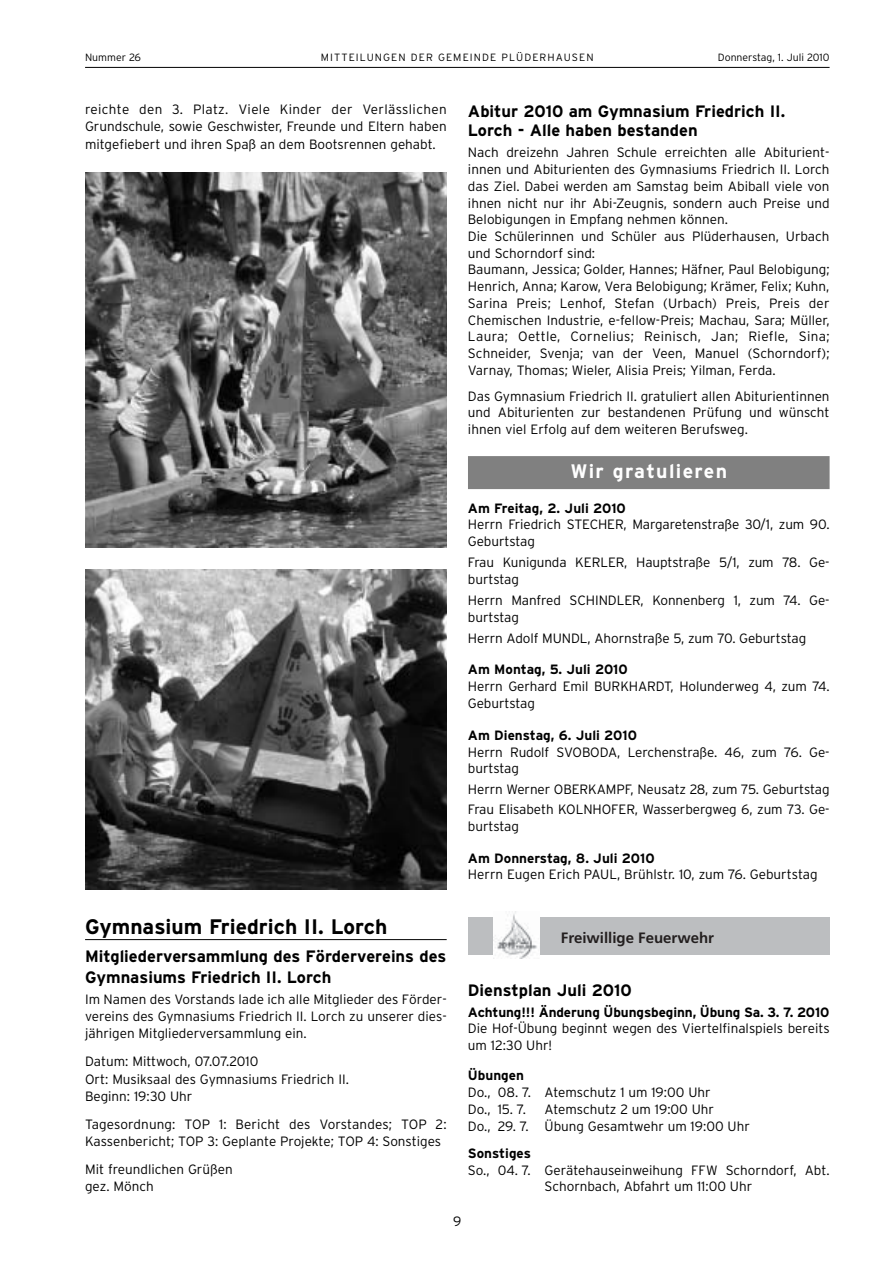
<style>
.page{position:relative;width:893px;height:1263px;background:#fff}
.page>*{position:absolute;margin:0;border:0;box-sizing:border-box;transform-origin:0 0}
.t1{font:700 21px "Interstate";color:#000}
.t2{font:700 19.5px "Interstate";letter-spacing:.07em;color:#fff}
.t3{font:700 16.5px/20.1px "Interstate";color:#000}
.t4{font:700 15px "Frutiger";color:#231f1f}
.t5{font:300 13.5px/16.6px "Interstate";color:#000}
.t6{font:700 13.5px "Interstate";color:#000}
.t7{font:300 10.5px "Interstate";letter-spacing:.105em;color:#000}
.t8{font:300 10.5px "Interstate";color:#000}
</style>
<div class="page">
<hr style="left:85px;top:67px;width:744px;height:1px;background:#000">
<hr style="left:85px;top:939px;width:361px;height:1px;background:#000">
<img style="left:85px;top:569px;width:361px;height:320px">
<img style="left:85px;top:172px;width:361px;height:375px">
<div style="left:468px;top:456px;width:361px;height:33px;background:#808080"></div>
<div style="left:468px;top:918px;width:361px;height:37px;background:#bcbec0"></div>
<img style="left:493px;top:912px;width:46px;height:47px">
<p class="t8" style="left:85px;top:53px;width:57px">Nummer 26</p>
<p class="t7" style="left:321px;top:53px;width:274px">MITTEILUNGEN DER GEMEINDE PLÜDERHAUSEN</p>
<p class="t8" style="left:717px;top:53px;width:113px">Donnerstag, 1. Juli 2010</p>
<p class="t5" style="left:85px;top:102px;width:363px;line-height:17.1px;text-align:justify">reichte den 3. Platz. Viele Kinder der Verlässlichen Grundschule, sowie Geschwister, Freunde und Eltern haben mitgefiebert und ihren Spaß an dem Bootsrennen gehabt.</p>
<h1 class="t1" style="left:85px;top:919px;width:304px">Gymnasium Friedrich II. Lorch</h1>
<p class="t3" style="left:85px;top:948px;width:362px">Mitgliederversammlung des Fördervereins des<br>Gymnasiums Friedrich II. Lorch</p>
<p class="t5" style="left:85px;top:992px;width:363px;line-height:17.1px;text-align:justify">Im Namen des Vorstands lade ich alle Mitglieder des Förder&shy;vereins des Gymnasiums Friedrich II. Lorch zu unserer dies&shy;jährigen Mitgliederversammlung ein.</p>
<p class="t5" style="left:85px;top:1054px;width:265px;line-height:17.1px">Datum: Mittwoch, 07.07.2010<br>Ort: Musiksaal des Gymnasiums Friedrich II.<br>Beginn: 19:30 Uhr</p>
<p class="t5" style="left:85px;top:1117px;width:363px;line-height:17.1px">Tagesordnung: TOP 1: Bericht des Vorstandes; TOP 2:<br>Kassenbericht; TOP 3: Geplante Projekte; TOP 4: Sonstiges</p>
<p class="t5" style="left:85px;top:1162px;width:149px;line-height:17.1px">Mit freundlichen Grüßen gez. Mönch</p>
<p class="t3" style="left:468px;top:102px;width:319px;line-height:19.6px">Abitur 2010 am Gymnasium Friedrich II.<br>Lorch - Alle haben bestanden</p>
<p class="t5" style="left:468px;top:146px;width:363px">Nach dreizehn Jahren Schule erreichten alle Abiturient&shy;innen und Abiturienten des Gymnasiums Friedrich II. Lorch das Ziel. Dabei werden am Samstag beim Abiball viele von ihnen nicht nur ihr Abi-Zeugnis, sondern auch Preise und Belobigungen in Empfang nehmen können.<br>Die Schülerinnen und Schüler aus Plüderhausen, Urbach und Schorndorf sind:<br>Baumann, Jessica; Golder, Hannes; Häfner, Paul Belobigung; Henrich, Anna; Karow, Vera Belobigung; Krämer, Felix; Kuhn, Sarina Preis; Lenhof, Stefan (Urbach) Preis, Preis der Chemischen Industrie, e-fellow-Preis; Machau, Sara; Müller, Laura; Oettle, Cornelius; Reinisch, Jan; Riefle, Sina; Schneider, Svenja; van der Veen, Manuel (Schorndorf); Varnay, Thomas; Wieler, Alisia Preis; Yilman, Ferda.</p>
<p class="t5" style="left:468px;top:389px;width:363px;text-align:justify">Das Gymnasium Friedrich II. gratuliert allen Abiturientinnen und Abiturienten zur bestandenen Prüfung und wünscht ihnen viel Erfolg auf dem weiteren Berufsweg.</p>
<h2 class="t2" style="left:570px;top:464px;width:158px">Wir gratulieren</h2>
<p class="t6" style="left:468px;top:503px;width:159px">Am Freitag, 2. Juli 2010</p>
<p class="t5" style="left:468px;top:518px;width:363px">Herrn Friedrich STECHER, Margaretenstraße 30/1, zum 90.<br>Geburtstag</p>
<p class="t5" style="left:468px;top:555px;width:363px">Frau Kunigunda KERLER, Hauptstraße 5/1, zum 78. Ge&shy;burtstag</p>
<p class="t5" style="left:468px;top:593px;width:363px">Herrn Manfred SCHINDLER, Konnenberg 1, zum 74. Ge&shy;burtstag</p>
<p class="t5" style="left:468px;top:631px;width:340px">Herrn Adolf MUNDL, Ahornstraße 5, zum 70. Geburtstag</p>
<p class="t6" style="left:468px;top:665px;width:161px">Am Montag, 5. Juli 2010</p>
<p class="t5" style="left:468px;top:679px;width:363px">Herrn Gerhard Emil BURKHARDT, Holunderweg 4, zum 74.<br>Geburtstag</p>
<p class="t6" style="left:468px;top:730px;width:170px">Am Dienstag, 6. Juli 2010</p>
<p class="t5" style="left:468px;top:745px;width:363px">Herrn Rudolf SVOBODA, Lerchenstraße. 46, zum 76. Ge&shy;burtstag</p>
<p class="t5" style="left:468px;top:781px;width:363px;line-height:20px">Herrn Werner OBERKAMPF, Neusatz 28, zum 75. Geburtstag<br>Frau Elisabeth KOLNHOFER, Wasserbergweg 6, zum 73. Ge-</p>
<p class="t5" style="left:468px;top:819px;width:52px">burtstag</p>
<p class="t6" style="left:468px;top:853px;width:188px">Am Donnerstag, 8. Juli 2010</p>
<p class="t5" style="left:468px;top:868px;width:351px">Herrn Eugen Erich PAUL, Brühlstr. 10, zum 76. Geburtstag</p>
<p class="t4" style="left:561px;top:932px;width:155px">Freiwillige Feuerwehr</p>
<p class="t3" style="left:468px;top:981px;width:165px">Dienstplan Juli 2010</p>
<p class="t6" style="left:468px;top:1007px;width:363px">Achtung!!! Änderung Übungsbeginn, Übung Sa. 3. 7. 2010</p>
<p class="t5" style="left:468px;top:1022px;width:363px">Die Hof-Übung beginnt wegen des Viertelfinalspiels bereits um 12:30 Uhr!</p>
<p class="t6" style="left:468px;top:1071px;width:58px">Übungen</p>
<p class="t5" style="left:468px;top:1085px;width:244px">Do., 08. 7. Atemschutz 1 um 19:00 Uhr<br>Do., 15. 7.</p>
<p class="t5" style="left:468px;top:1102px;width:283px;text-indent:77px">Atemschutz 2 um 19:00 Uhr<br>Do., 29. 7. Übung Gesamtwehr um 19:00 Uhr</p>
<p class="t6" style="left:468px;top:1148px;width:65px">Sonstiges</p>
<p class="t5" style="left:468px;top:1163px;width:363px;text-align:center">So., 04. 7. Gerätehauseinweihung FFW Schorndorf, Abt.<br>Schornbach, Abfahrt um 11:00 Uhr</p>
<p class="t5" style="left:453px;top:1214px;width:10px">9</p>
</div>
